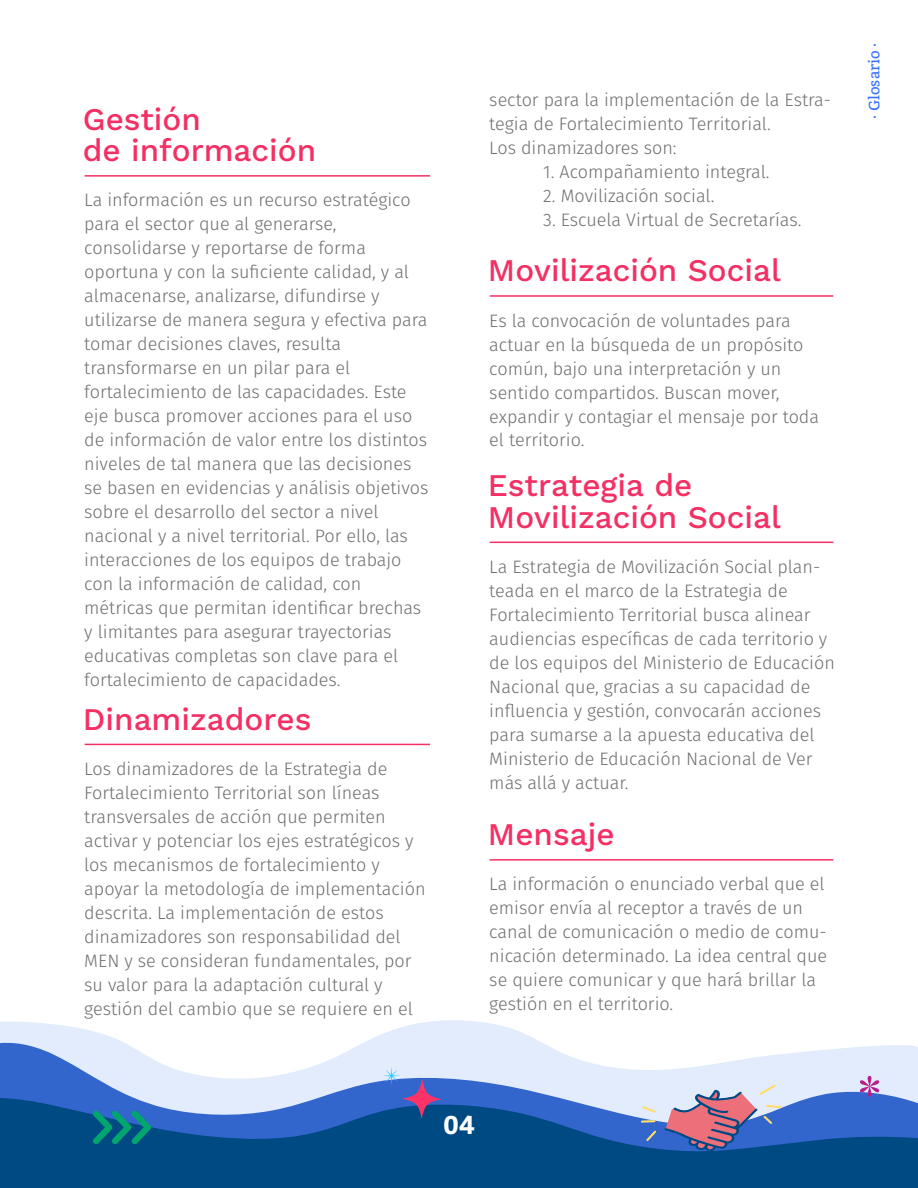
<style>
.page{position:relative;width:918px;height:1188px;background:#fff}
.page>*{position:absolute;margin:0;border:0;box-sizing:border-box;transform-origin:0 0}
.t1{font:31.5px/31.5px "Work Sans";color:#f42f63}
.t2{font:700 25.5px "Bitter";color:#fff}
.t3{font:300 18px/24px "Fira Sans";color:#6d6e70}
.t4{font:15px "Bitter";color:#3772ff}
</style>
<div class="page">
<svg style="left:0;top:1020px;width:539px;height:21px"></svg>
<svg style="left:0;top:1041px;width:918px;height:57px;fill:#e2ecfd"></svg>
<svg style="left:0;top:1098px;width:918px;height:90px;background:#16589a"></svg>
<svg style="left:402px;top:1079px;width:40px;height:40px"></svg>
<svg style="left:860px;top:1076px;width:19px;height:21px"></svg>
<svg style="left:93px;top:1110px;width:58px;height:34px;background:#0a7489"></svg>
<svg style="left:383px;top:1067px;width:18px;height:18px"></svg>
<svg style="left:664px;top:1084px;width:118px;height:67px;background:#9c8db5"></svg>
<svg style="left:642px;top:1106px;width:14px;height:7px"></svg>
<svg style="left:641px;top:1120px;width:14px;height:3px"></svg>
<svg style="left:646px;top:1131px;width:10px;height:10px"></svg>
<hr style="left:85px;top:175px;width:345px;height:2px;background:#f42f63">
<hr style="left:85px;top:744px;width:345px;height:1px;background:#f42f63">
<hr style="left:490px;top:295px;width:343px;height:2px;background:#f42f63">
<hr style="left:490px;top:859px;width:343px;height:2px;background:#f42f63">
<hr style="left:490px;top:542px;width:343px;height:1px;background:#f42f63">
<h1 class="t1" style="left:83px;top:102px;width:235px">Gestión<br>de información</h1>
<p class="t3" style="left:84px;top:188px;width:346px">La información es un recurso estratégico para el sector que al generarse, consolidarse y reportarse de forma oportuna y con la suficiente calidad, y al almacenarse, analizarse, difundirse y utilizarse de manera segura y efectiva para tomar decisiones claves, resulta transformarse en un pilar para el fortalecimiento de las capacidades. Este eje busca promover acciones para el uso de información de valor entre los distintos niveles de tal manera que las decisiones se basen en evidencias y análisis objetivos sobre el desarrollo del sector a nivel nacional y a nivel territorial. Por ello, las interacciones de los equipos de trabajo con la información de calidad, con métricas que permitan identificar brechas y limitantes para asegurar trayectorias educativas completas son clave para el fortalecimiento de capacidades.</p>
<h1 class="t1" style="left:83px;top:702px;width:230px">Dinamizadores</h1>
<p class="t3" style="left:84px;top:756px;width:343px">Los dinamizadores de la Estrategia de Fortalecimiento Territorial son líneas transversales de acción que permiten activar y potenciar los ejes estratégicos y los mecanismos de fortalecimiento y apoyar la metodología de implementación descrita. La implementación de estos dinamizadores son responsabilidad del MEN y se consideran fundamentales, por su valor para la adaptación cultural y gestión del cambio que se requiere en el</p>
<p class="t3" style="left:489px;top:87px;width:343px">sector para la implementación de la Estra&shy;tegia de Fortalecimiento Territorial.<br>Los dinamizadores son:</p>
<p class="t3" style="left:543px;top:159px;width:228px">1. Acompañamiento integral.</p>
<p class="t3" style="left:543px;top:183px;width:173px">2. Movilización social.</p>
<p class="t3" style="left:543px;top:207px;width:260px">3. Escuela Virtual de Secretarías.</p>
<h1 class="t1" style="left:488px;top:254px;width:295px">Movilización Social</h1>
<p class="t3" style="left:489px;top:308px;width:331px">Es la convocación de voluntades para actuar en la búsqueda de un propósito común, bajo una interpretación y un sentido compartidos. Buscan mover, expandir y contagiar el mensaje por toda el territorio.</p>
<h1 class="t1" style="left:488px;top:469px;width:295px">Estrategia de<br>Movilización Social</h1>
<p class="t3" style="left:489px;top:554px;width:347px">La Estrategia de Movilización Social plan&shy;teada en el marco de la Estrategia de Fortalecimiento Territorial busca alinear audiencias específicas de cada territorio y de los equipos del Ministerio de Educación Nacional que, gracias a su capacidad de influencia y gestión, convocarán acciones para sumarse a la apuesta educativa del Ministerio de Educación Nacional de Ver más allá y actuar.</p>
<h1 class="t1" style="left:488px;top:817px;width:128px">Mensaje</h1>
<p class="t3" style="left:489px;top:872px;width:339px">La información o enunciado verbal que el emisor envía al receptor a través de un canal de comunicación o medio de comu&shy;nicación determinado. La idea central que se quiere comunicar y que hará brillar la gestión en el territorio.</p>
<p class="t4" style="left:865px;top:119px;width:77px;rotate:-90deg">· Glosario ·</p>
<h2 class="t2" style="left:443px;top:1109px;width:34px">04</h2>
</div>
